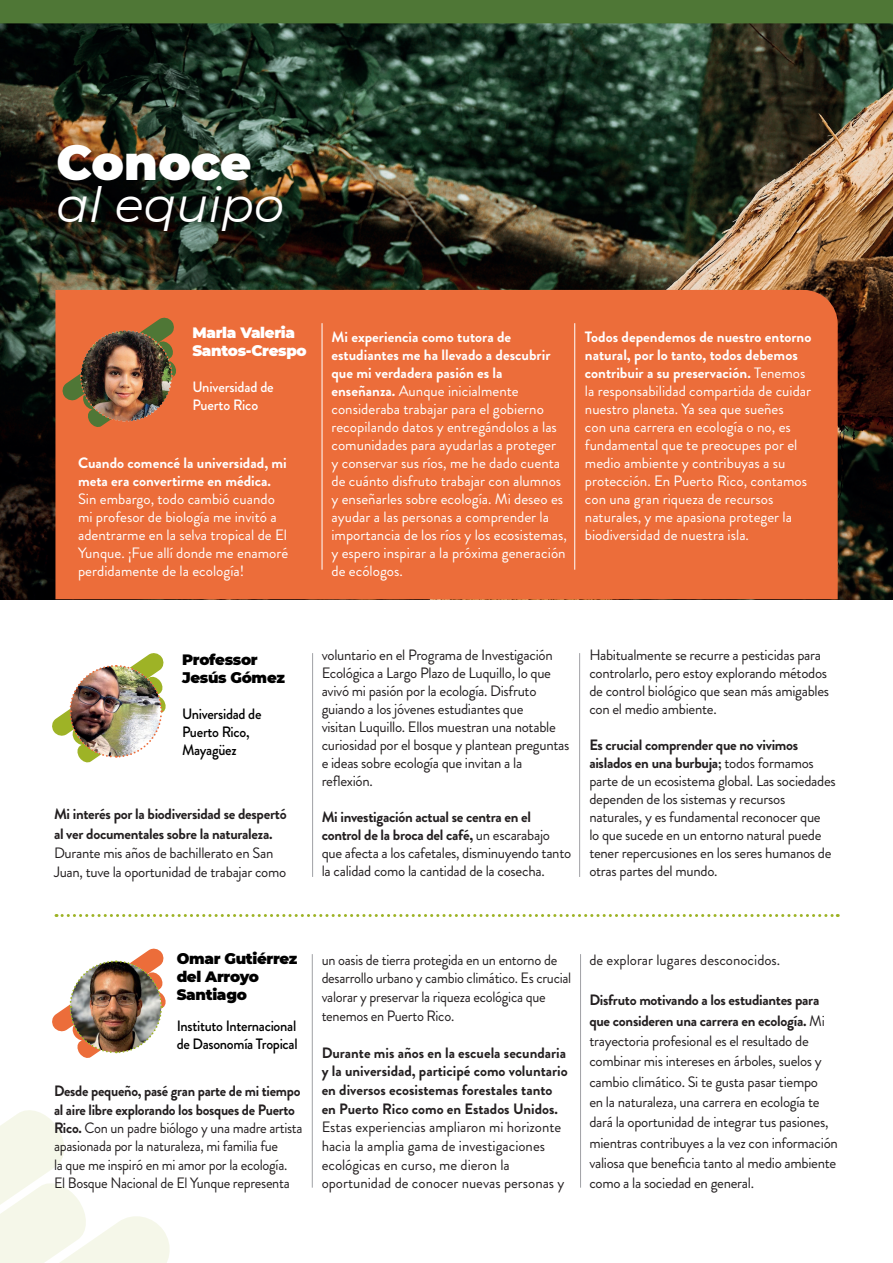
<style>
.page{position:relative;width:893px;height:1263px;background:#fff}
.page>*{position:absolute;margin:0;border:0;box-sizing:border-box;transform-origin:0 0}
.t1{font:italic 48px "Montserrat";color:#fff}
.t2{font:900 48px "Montserrat";color:#fff}
.t3{font:15px/18px "Brandon Grotesque";letter-spacing:-.02em;color:#231f20}
.t4{font:15px/18px "Brandon Grotesque";color:#fff}
.t5{font:15px/18.5px "Brandon Grotesque";letter-spacing:-.02em;color:#231f20;scale:.96 1}
.t6{font:700 15px/18.6px "Brandon Grotesque";color:#231f20}
.t7{font:700 15px/19.2px "Brandon Grotesque";letter-spacing:-.02em;color:#231f20}
.t8{font:500 15px/18px "Brandon Grotesque";letter-spacing:-.02em;color:#000;scale:.96 1}
.t9{font:900 15px/18px "Montserrat";letter-spacing:-.02em;color:#000}
.t10{font:15px "Brandon Grotesque";color:#231f20}
.t11{font:900 15px/18px "Montserrat";letter-spacing:-.02em;color:#fff}
.t12{font:500 15px/18px "Brandon Grotesque";letter-spacing:-.01em;color:#fff;scale:.96 1}
.s1{font-weight:700}
.s2{font-weight:400}
</style>
<div class="page">
<img style="left:0;top:23px;width:893px;height:576px">
<div style="left:55px;top:290px;width:783px;height:309px;background:#ec6d3a"></div>
<svg style="left:0;top:1110px;width:170px;height:153px"></svg>
<img style="left:61px;top:316px;width:116px;height:112px">
<img style="left:52px;top:653px;width:114px;height:110px">
<img style="left:52px;top:948px;width:114px;height:110px">
<hr style="left:312px;top:653px;width:1px;height:224px;background:#a0a1a5">
<hr style="left:312px;top:954px;width:1px;height:234px;background:#a0a1a5">
<hr style="left:579px;top:653px;width:1px;height:224px;background:#a0a1a5">
<hr style="left:580px;top:954px;width:1px;height:234px;background:#a0a1a5">
<hr style="left:322px;top:323px;width:1px;height:247px;background:#fff">
<hr style="left:574px;top:323px;width:1px;height:247px;background:#fff">
<svg style="left:56px;top:914px;width:782px;height:3px"></svg>
<div style="left:0;top:0;width:893px;height:23px;background:#4f7736"></div>
<p class="t2" style="left:57px;top:126px;width:196px">Conoce</p>
<p class="t1" style="left:57px;top:172px;width:229px">al equipo</p>
<p class="t11" style="left:192px;top:322px;width:116px">Marla Valeria<br>Santos-Crespo</p>
<p class="t12" style="left:192px;top:378px;width:86px">Universidad de<br>Puerto Rico</p>
<p class="t4" style="left:78px;top:454px;width:212px"><span class="s1">Cuando comencé la universidad, mi meta era convertirme en médica.<br></span>Sin embargo, todo cambió cuando mi profesor de biología me invitó a adentrarme en la selva tropical de El Yunque. ¡Fue allí donde me enamoré perdidamente de la ecología!</p>
<p class="t4" style="left:331px;top:328px;width:237px"><span class="s1">Mi experiencia como tutora de estudiantes me ha llevado a descubrir que mi verdadera pasión es la enseñanza.</span> Aunque inicialmente consideraba trabajar para el gobierno recopilando datos y entregándolos a las comunidades para ayudarlas a proteger<br>y conservar sus ríos, me he dado cuenta de cuánto disfruto trabajar con alumnos y enseñarles sobre ecología. Mi deseo es ayudar a las personas a comprender la importancia de los ríos y los ecosistemas, y espero inspirar a la próxima generación de ecólogos.</p>
<p class="t4" style="left:585px;top:328px;width:228px"><span class="s1">Todos dependemos de nuestro entorno natural, por lo tanto, todos debemos contribuir a su preservación.</span> Tenemos la responsabilidad compartida de cuidar nuestro planeta. Ya sea que sueñes<br>con una carrera en ecología o no, es fundamental que te preocupes por el medio ambiente y contribuyas a su protección. En Puerto Rico, contamos con una gran riqueza de recursos naturales, y me apasiona proteger la biodiversidad de nuestra isla.</p>
<p class="t9" style="left:182px;top:650px;width:105px">Professor<br>Jesús Gómez</p>
<p class="t8" style="left:182px;top:705px;width:84px">Universidad de<br>Puerto Rico,<br>Mayagüez</p>
<p class="t7" style="left:54px;top:805px;width:234px">Mi interés por la biodiversidad se despertó al ver documentales sobre la naturaleza.<br><span class="s2">Durante mis años de bachillerato en San Juan, tuve la oportunidad de trabajar como</span></p>
<p class="t3" style="left:322px;top:646px;width:249px">voluntario en el Programa de Investigación Ecológica a Largo Plazo de Luquillo, lo que avivó mi pasión por la ecología. Disfruto guiando a los jóvenes estudiantes que<br>visitan Luquillo. Ellos muestran una notable curiosidad por el bosque y plantean preguntas e ideas sobre ecología que invitan a la reflexión.</p>
<p class="t3" style="left:322px;top:808px;width:251px"><span class="s1">Mi investigación actual se centra en el control de la broca del café,</span> un escarabajo que afecta a los cafetales, disminuyendo tanto la calidad como la cantidad de la cosecha.</p>
<p class="t3" style="left:589px;top:646px;width:241px">Habitualmente se recurre a pesticidas para controlarlo, pero estoy explorando métodos de control biológico que sean más amigables con el medio ambiente.</p>
<p class="t3" style="left:589px;top:736px;width:248px"><span class="s1">Es crucial comprender que no vivimos aislados en una burbuja;</span> todos formamos parte de un ecosistema global. Las sociedades dependen de los sistemas y recursos naturales, y es fundamental reconocer que<br>lo que sucede en un entorno natural puede tener repercusiones en los seres humanos de otras partes del mundo.</p>
<p class="t9" style="left:177px;top:948px;width:122px">Omar Gutiérrez del Arroyo<br>Santiago</p>
<p class="t8" style="left:177px;top:1017px;width:127px">Instituto Internacional de Dasonomía Tropical</p>
<p class="t5" style="left:54px;top:1082px;width:261px"><span class="s1">Desde pequeño, pasé gran parte de mi tiempo al aire libre explorando los bosques de Puerto Rico.</span> Con un padre biólogo y una madre artista apasionada por la naturaleza, mi familia fue<br>la que me inspiró en mi amor por la ecología.<br>El Bosque Nacional de El Yunque representa</p>
<p class="t5" style="left:322px;top:950px;width:262px">un oasis de tierra protegida en un entorno de desarrollo urbano y cambio climático. Es crucial valorar y preservar la riqueza ecológica que tenemos en Puerto Rico.</p>
<p class="t6" style="left:322px;top:1043px;width:248px">Durante mis años en la escuela secundaria y la universidad, participé como voluntario en diversos ecosistemas forestales tanto en Puerto Rico como en Estados Unidos.<br><span class="s2">Estas experiencias ampliaron mi horizonte hacia la amplia gama de investigaciones ecológicas en curso, me dieron la oportunidad de conocer nuevas personas y</span></p>
<p class="t10" style="left:589px;top:949px;width:192px">de explorar lugares desconocidos.</p>
<p class="t3" style="left:589px;top:990px;width:250px;line-height:20.2px"><span class="s1">Disfruto motivando a los estudiantes para que consideren una carrera en ecología.</span> Mi trayectoria profesional es el resultado de combinar mis intereses en árboles, suelos y cambio climático. Si te gusta pasar tiempo<br>en la naturaleza, una carrera en ecología te dará la oportunidad de integrar tus pasiones, mientras contribuyes a la vez con información valiosa que beneficia tanto al medio ambiente como a la sociedad en general.</p>
</div>
